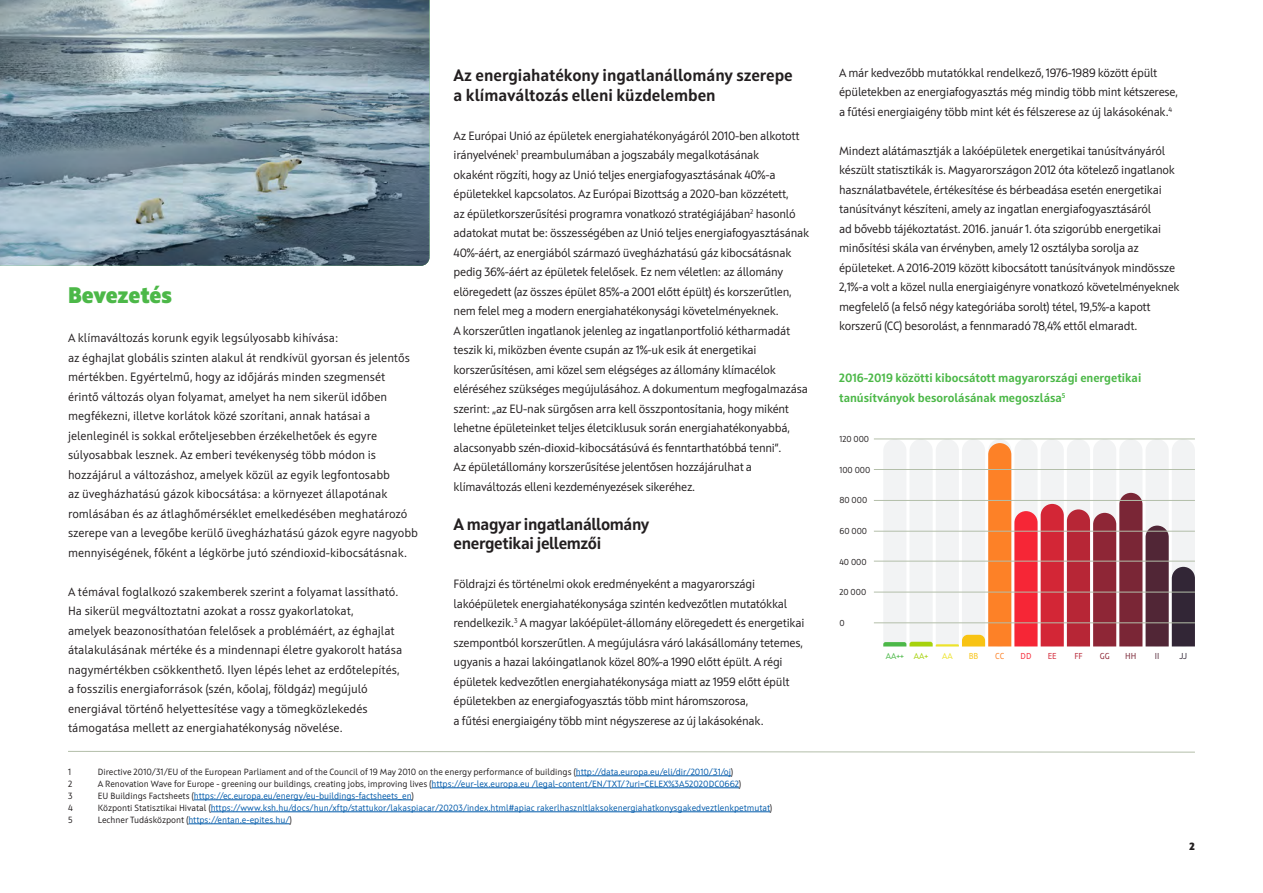
<style>
.page{position:relative;width:1263px;height:893px;background:#fff}
.page>*{position:absolute;margin:0;border:0;box-sizing:border-box;transform-origin:0 0}
.t1{font:800 22.5px "Squad";letter-spacing:-.005em;color:#4cb848}
.t2{font:700 16.5px/19.5px "Squad";letter-spacing:-.01em;color:#231f20}
.t3{font:12px/19.5px "Squad";letter-spacing:-.02em;color:#231f20}
.t4{font:12px/19.5px "Squad";color:#231f20}
.t5{font:700 12px/19.5px "Squad";color:#4cb848}
.t6{font:800 10.5px "Squad";color:#231f20}
.t7{font:9px "Squad";color:#231f20}
.t8{font:9px "Squad";color:#015aaa}
.t9{font:8.55px "Squad";color:#231f20}
.t10{font:8.55px "Squad";color:#4cb848}
.t11{font:8.55px "Squad";color:#ede32a}
.t12{font:8.55px "Squad";color:#f8c313}
.t13{font:8.55px "Squad";color:#fd8127}
.t14{font:8.55px "Squad";color:#f62636}
.t15{font:8.55px "Squad";color:#d32636}
.t16{font:8.55px "Squad";color:#b72636}
.t17{font:8.55px "Squad";color:#8e2636}
.t18{font:8.55px "Squad";color:#7a2636}
.t19{font:8.55px "Squad";color:#512636}
.t20{font:8.55px "Squad";color:#322636}
.s1{color:#015aaa}
.s2{color:#231f20}
.s3{color:#a6d20b}
</style>
<div class="page">
<svg style="left:68px;top:751px;width:1127px;height:1px"></svg>
<hr style="left:576px;top:775px;width:155px;height:1px;background:#015aaa">
<hr style="left:432px;top:787px;width:307px;height:1px;background:#015aaa">
<hr style="left:194px;top:799px;width:218px;height:1px;background:#015aaa">
<hr style="left:211px;top:811px;width:559px;height:1px;background:#015aaa">
<hr style="left:188px;top:823px;width:102px;height:1px;background:#015aaa">
<svg style="left:883px;top:440px;width:312px;height:206px"></svg>
<hr style="left:874px;top:623px;width:321px;height:1px;background:#b3bea9">
<hr style="left:874px;top:531px;width:321px;height:1px;background:#b3bea9">
<hr style="left:874px;top:439px;width:321px;height:1px;background:#b3bea9">
<hr style="left:874px;top:592px;width:321px;height:1px;background:#b3bea9">
<hr style="left:874px;top:500px;width:321px;height:1px;background:#b3bea9">
<hr style="left:874px;top:561px;width:321px;height:1px;background:#b3bea9">
<hr style="left:874px;top:469px;width:321px;height:1px;background:#b3bea9">
<img style="left:0;top:0;width:429px;height:266px">
<h1 class="t1" style="left:68px;top:280px;width:106px">Bevezetés</h1>
<p class="t4" style="left:68px;top:328px;width:351px">A klímaváltozás korunk egyik legsúlyosabb kihívása:<br>az éghajlat globális szinten alakul át rendkívül gyorsan és jelentős mértékben. Egyértelmű, hogy az időjárás minden szegmensét érintő változás olyan folyamat, amelyet ha nem sikerül időben megfékezni, illetve korlátok közé szorítani, annak hatásai a jelenleginél is sokkal erőteljesebben érzékelhetőek és egyre súlyosabbak lesznek. Az emberi tevékenység több módon is hozzájárul a változáshoz, amelyek közül az egyik legfontosabb<br>az üvegházhatású gázok kibocsátása: a környezet állapotának romlásában és az átlaghőmérséklet emelkedésében meghatározó szerepe van a levegőbe kerülő üvegházhatású gázok egyre nagyobb mennyiségének, főként a légkörbe jutó széndioxid-kibocsátásnak.</p>
<p class="t4" style="left:68px;top:582px;width:336px">A témával foglalkozó szakemberek szerint a folyamat lassítható.<br>Ha sikerül megváltoztatni azokat a rossz gyakorlatokat,<br>amelyek beazonosíthatóan felelősek a problémáért, az éghajlat átalakulásának mértéke és a mindennapi életre gyakorolt hatása nagymértékben csökkenthető. Ilyen lépés lehet az erdőtelepítés, a fosszilis energiaforrások (szén, kőolaj, földgáz) megújuló energiával történő helyettesítése vagy a tömegközlekedés támogatása mellett az energiahatékonyság növelése.</p>
<h2 class="t2" style="left:454px;top:65px;width:341px">Az energiahatékony ingatlanállomány szerepe a klímaváltozás elleni küzdelemben</h2>
<p class="t3" style="left:454px;top:126px;width:357px">Az Európai Unió az épületek energiahatékonyágáról 2010-ben alkotott irányelvének<sup>1</sup> preambulumában a jogszabály megalkotásának<br>okaként rögzíti, hogy az Unió teljes energiafogyasztásának 40%-a épületekkel kapcsolatos. Az Európai Bizottság a 2020-ban közzétett,<br>az épületkorszerűsítési programra vonatkozó stratégiájában<sup>2</sup> hasonló adatokat mutat be: összességében az Unió teljes energiafogyasztásának 40%-áért, az energiából származó üvegházhatású gáz kibocsátásnak pedig 36%-áért az épületek felelősek. Ez nem véletlen: az állomány elöregedett (az összes épület 85%-a 2001 előtt épült) és korszerűtlen, nem felel meg a modern energiahatékonysági követelményeknek.<br>A korszerűtlen ingatlanok jelenleg az ingatlanportfolió kétharmadát teszik ki, miközben évente csupán az 1%-uk esik át energetikai korszerűsítésen, ami közel sem elégséges az állomány klímacélok eléréséhez szükséges megújulásához. A dokumentum megfogalmazása szerint: „az EU-nak sürgősen arra kell összpontosítania, hogy miként lehetne épületeinket teljes életciklusuk során energiahatékonyabbá, alacsonyabb szén-dioxid-kibocsátásúvá és fenntarthatóbbá tenni”.<br>Az épületállomány korszerűsítése jelentősen hozzájárulhat a klímaváltozás elleni kezdeményezések sikeréhez.</p>
<h2 class="t2" style="left:454px;top:514px;width:197px">A magyar ingatlanállomány energetikai jellemzői</h2>
<p class="t3" style="left:454px;top:574px;width:352px">Földrajzi és történelmi okok eredményeként a magyarországi lakóépületek energiahatékonysága szintén kedvezőtlen mutatókkal rendelkezik.<sup>3</sup> A magyar lakóépület-állomány elöregedett és energetikai szempontból korszerűtlen. A megújulásra váró lakásállomány tetemes, ugyanis a hazai lakóingatlanok közel 80%-a 1990 előtt épült. A régi épületek kedvezőtlen energiahatékonysága miatt az 1959 előtt épült épületekben az energiafogyasztás több mint háromszorosa,<br>a fűtési energiaigény több mint négyszerese az új lakásokénak.</p>
<p class="t7" style="left:68px;top:766px;width:5px">1</p>
<p class="t7" style="left:98px;top:766px;width:637px">Directive 2010/31/EU of the European Parliament and of the Council of 19 May 2010 on the energy performance of buildings (<span class="s1">http://data.europa.eu/eli/dir/2010/31/oj</span>)</p>
<p class="t7" style="left:68px;top:778px;width:6px">2</p>
<p class="t7" style="left:98px;top:778px;width:645px">A Renovation Wave for Europe - greening our buildings, creating jobs, improving lives (<span class="s1">https://eur-lex.europa.eu /legal-content/EN/TXT/?uri=CELEX%3A52020DC0662</span>)</p>
<p class="t7" style="left:68px;top:790px;width:6px">3</p>
<p class="t8" style="left:98px;top:790px;width:318px"><span class="s2">EU Buildings Factsheets (</span>https://ec.europa.eu/energy/eu-buildings-factsheets_en<span class="s2">)</span></p>
<p class="t7" style="left:68px;top:802px;width:6px">4</p>
<p class="t8" style="left:98px;top:802px;width:676px"><span class="s2">Központi Statisztikai Hivatal (</span>https://www.ksh.hu/docs/hun/xftp/stattukor/lakaspiacar/20203/index.html#apiac rakerlhasznltlaksokenergiahatkonysgakedveztlenkpetmutat<span class="s2">)</span></p>
<p class="t7" style="left:68px;top:814px;width:6px">5</p>
<p class="t8" style="left:98px;top:814px;width:196px"><span class="s2">Lechner Tudásközpont (</span>https://entan.e-epites.hu/<span class="s2">)</span></p>
<p class="t3" style="left:839px;top:63px;width:340px">A már kedvezőbb mutatókkal rendelkező, 1976-1989 között épült épületekben az energiafogyasztás még mindig több mint kétszerese, a fűtési energiaigény több mint két és félszerese az új lakásokénak.<sup>4</sup></p>
<p class="t3" style="left:839px;top:141px;width:342px">Mindezt alátámasztják a lakóépületek energetikai tanúsítványáról készült statisztikák is. Magyarországon 2012 óta kötelező ingatlanok használatbavétele, értékesítése és bérbeadása esetén energetikai tanúsítványt készíteni, amely az ingatlan energiafogyasztásáról<br>ad bővebb tájékoztatást. 2016. január 1. óta szigorúbb energetikai minősítési skála van érvényben, amely 12 osztályba sorolja az épületeket. A 2016-2019 között kibocsátott tanúsítványok mindössze 2,1%-a volt a közel nulla energiaigényre vonatkozó követelményeknek megfelelő (a felső négy kategóriába sorolt) tétel, 19,5%-a kapott korszerű (CC) besorolást, a fennmaradó 78,4% ettől elmaradt.</p>
<p class="t5" style="left:839px;top:368px;width:304px">2016-2019 közötti kibocsátott magyarországi energetikai tanúsítványok besorolásának megoszlása<sup>5</sup></p>
<p class="t9" style="left:839px;top:434px;width:31px">120 000</p>
<p class="t9" style="left:839px;top:464px;width:32px">100 000</p>
<p class="t9" style="left:839px;top:495px;width:29px">80 000</p>
<p class="t9" style="left:839px;top:526px;width:29px">60 000</p>
<p class="t9" style="left:839px;top:557px;width:29px">40 000</p>
<p class="t9" style="left:839px;top:587px;width:28px">20 000</p>
<p class="t9" style="left:839px;top:618px;width:7px">0</p>
<p class="t10" style="left:886px;top:651px;width:44px">AA++ <span class="s3">AA+</span></p>
<p class="t11" style="left:942px;top:651px;width:12px">AA</p>
<p class="t12" style="left:969px;top:651px;width:11px">BB</p>
<p class="t13" style="left:995px;top:651px;width:11px">CC</p>
<p class="t14" style="left:1020px;top:651px;width:12px">DD</p>
<p class="t15" style="left:1048px;top:651px;width:11px">EE</p>
<p class="t16" style="left:1074px;top:651px;width:10px">FF</p>
<p class="t17" style="left:1100px;top:651px;width:11px">GG</p>
<p class="t18" style="left:1125px;top:651px;width:13px">HH</p>
<p class="t19" style="left:1155px;top:651px;width:6px">II</p>
<p class="t20" style="left:1179px;top:651px;width:9px">JJ</p>
<p class="t6" style="left:1189px;top:839px;width:7px">2</p>
</div>
